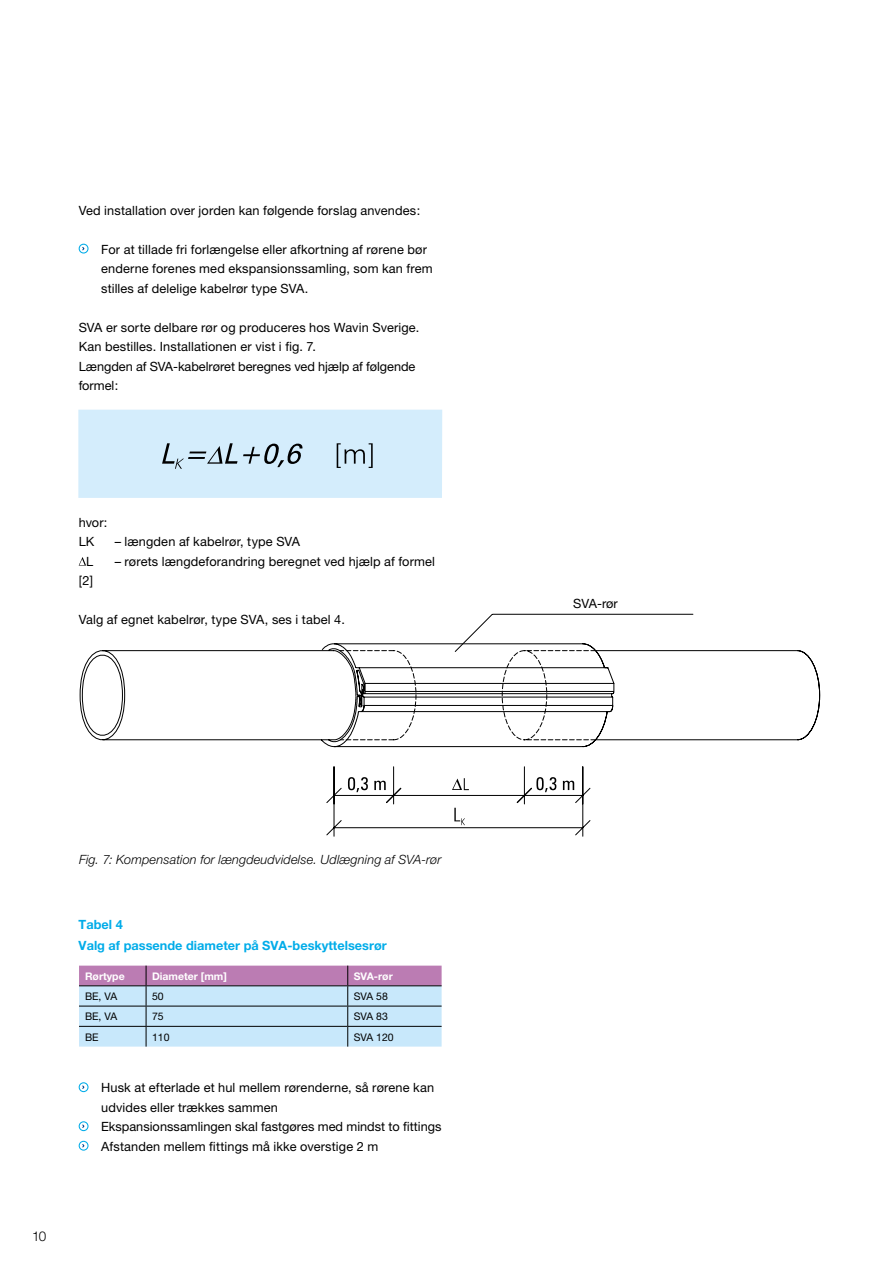
<style>
.page{position:relative;width:893px;height:1263px;background:#fff}
.page>*{position:absolute;margin:0;border:0;box-sizing:border-box;transform-origin:0 0}
.t1{font:300 13.5px "Helvetica Neue";color:#000}
.t2{font:12.75px/19.5px "Helvetica Neue";letter-spacing:.01em;color:#000}
.t3{font:italic 300 12.75px "Helvetica Neue";letter-spacing:.01em;color:#000}
.t4{font:700 12.75px/21.6px "Helvetica Neue";color:#00ace9}
.t5{font:10.5px "Helvetica Neue";color:#000}
.t6{font:700 10.5px "Helvetica Neue";color:#fff}
</style>
<div class="page">
<svg style="left:79px;top:643px;width:742px;height:105px"></svg>
<hr style="left:596px;top:650px;width:201px;height:1px;background:#000">
<hr style="left:596px;top:739px;width:201px;height:1px;background:#000">
<svg style="left:339px;top:614px;width:354px;height:126px"></svg>
<svg style="left:326px;top:766px;width:264px;height:70px"></svg>
<div style="left:79px;top:244px;width:10px;height:9px;border:1px solid #00ace9;border-radius:50%"></div>
<svg style="left:81px;top:246px;width:4px;height:5px"></svg>
<svg style="left:79px;top:557px;width:7px;height:9px"></svg>
<div style="left:79px;top:1082px;width:10px;height:10px;border:1px solid #00ace9;border-radius:50%"></div>
<svg style="left:81px;top:1084px;width:4px;height:6px"></svg>
<div style="left:79px;top:1121px;width:10px;height:10px;border:1px solid #00ace9;border-radius:50%"></div>
<svg style="left:81px;top:1123px;width:4px;height:6px"></svg>
<div style="left:79px;top:1141px;width:10px;height:9px;border:1px solid #00ace9;border-radius:50%"></div>
<svg style="left:81px;top:1143px;width:4px;height:5px"></svg>
<svg style="left:79px;top:966px;width:363px;height:80px;background:#bcc4df"></svg>
<div style="left:78px;top:410px;width:364px;height:88px;background:#d4edfc"></div>
<p class="t2" style="left:79px;top:200px;width:343px">Ved installation over jorden kan følgende forslag anvendes:</p>
<p class="t2" style="left:101px;top:239px;width:333px">For at tillade fri forlængelse eller afkortning af rørene bør enderne forenes med ekspansionssamling, som kan frem stilles af delelige kabelrør type SVA.</p>
<p class="t2" style="left:79px;top:317px;width:342px">SVA er sorte delbare rør og produceres hos Wavin Sverige.<br>Kan bestilles. Installationen er vist i fig. 7.<br>Længden af SVA-kabelrøret beregnes ved hjælp af følgende formel:</p>
<p class="t2" style="left:79px;top:512px;width:30px">hvor:<br>LK</p>
<p class="t2" style="left:115px;top:531px;width:187px">– længden af kabelrør, type SVA</p>
<p class="t2" style="left:86px;top:551px;width:9px">L</p>
<p class="t2" style="left:115px;top:551px;width:322px">– rørets længdeforandring beregnet ved hjælp af formel</p>
<p class="t2" style="left:79px;top:571px;width:16px">[2]</p>
<p class="t2" style="left:79px;top:610px;width:268px">Valg af egnet kabelrør, type SVA, ses i tabel 4.</p>
<p class="t1" style="left:32px;top:1227px;width:16px">10</p>
<p class="t3" style="left:79px;top:852px;width:364px">Fig. 7: Kompensation for længdeudvidelse. Udlægning af SVA-rør</p>
<p class="t4" style="left:79px;top:913px;width:310px">Tabel 4<br>Valg af passende diameter på SVA-beskyttelsesrør</p>
<p class="t6" style="left:85px;top:969px;width:41px">Rørtype</p>
<p class="t6" style="left:152px;top:969px;width:76px">Diameter [mm]</p>
<p class="t6" style="left:354px;top:969px;width:40px">SVA-rør</p>
<p class="t5" style="left:85px;top:990px;width:34px">BE, VA</p>
<p class="t5" style="left:152px;top:990px;width:13px">50</p>
<p class="t5" style="left:354px;top:990px;width:36px">SVA 58</p>
<p class="t5" style="left:85px;top:1010px;width:34px">BE, VA</p>
<p class="t5" style="left:152px;top:1010px;width:13px">75</p>
<p class="t5" style="left:354px;top:1010px;width:36px">SVA 83</p>
<p class="t5" style="left:85px;top:1030px;width:15px">BE</p>
<p class="t5" style="left:152px;top:1030px;width:19px">110</p>
<p class="t5" style="left:354px;top:1030px;width:41px">SVA 120</p>
<p class="t2" style="left:101px;top:1078px;width:342px">Husk at efterlade et hul mellem rørenderne, så rørene kan udvides eller trækkes sammen<br>Ekspansionssamlingen skal fastgøres med mindst to fittings Afstanden mellem fittings må ikke overstige 2 m</p>
<p class="t2" style="left:573px;top:594px;width:46px">SVA-rør</p>
</div>
